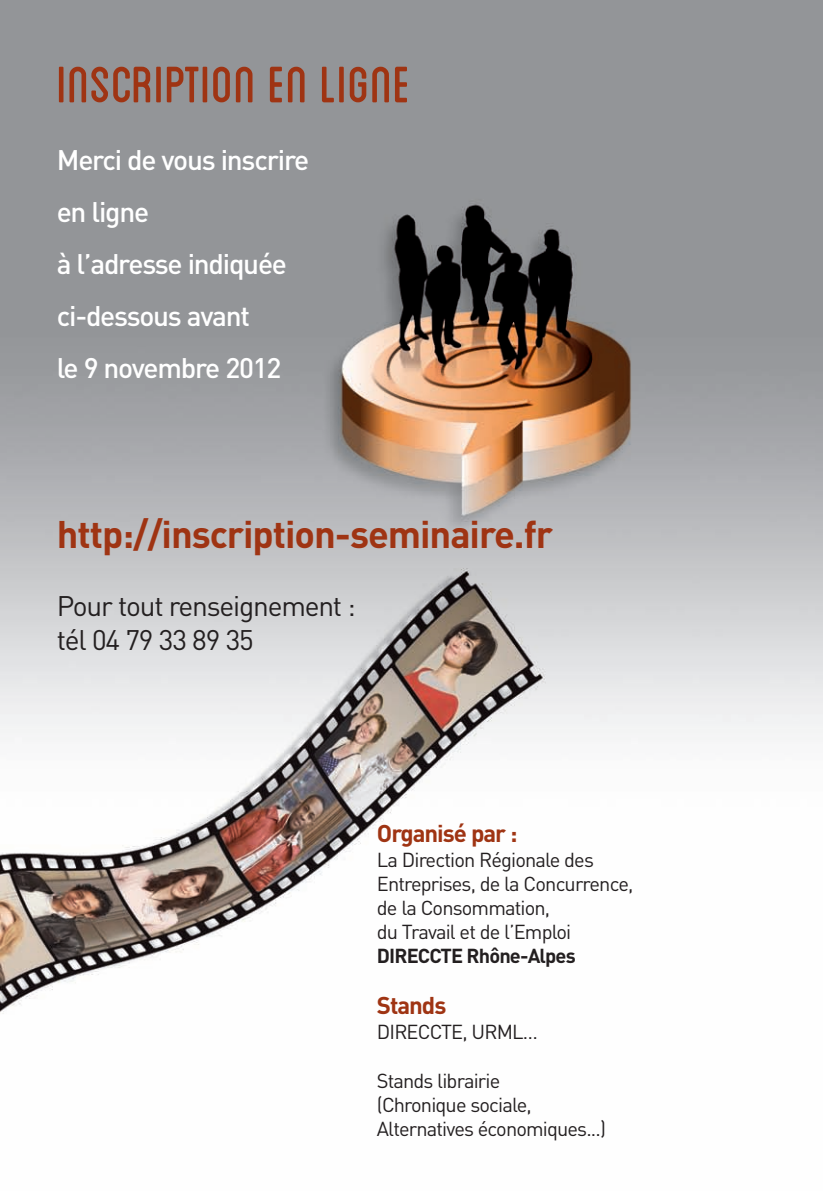
<style>
.page{position:relative;width:823px;height:1191px;background:#fff}
.page>*{position:absolute;margin:0;border:0;box-sizing:border-box;transform-origin:0 0}
.t1{font:72px "Blanch Caps";color:#9f3413}
.t2{font:700 38px "DIN";letter-spacing:-.03em;color:#9f3413}
.t3{font:500 28px/52px "DIN";letter-spacing:-.045em;color:#fff}
.t4{font:28px/34px "DIN";letter-spacing:-.045em;color:#231f20}
.t5{font:700 24px "DIN";letter-spacing:-.045em;color:#9f3413}
.t6{font:20px/24px "DIN";letter-spacing:-.045em;color:#231f20}
.t7{font:700 20px "DIN";letter-spacing:-.045em;color:#231f20}
</style>
<div class="page">
<img style="left:0;top:0;width:822px;height:1014px">
<h1 class="t1" style="left:57px;top:35px;width:355px">inscription en ligne</h1>
<h3 class="t3" style="left:57px;top:134px;width:254px">Merci de vous inscrire en ligne<br>à l’adresse indiquée ci-dessous avant<br>le 9 novembre 2012</h3>
<h2 class="t2" style="left:57px;top:512px;width:497px">http://inscription-seminaire.fr</h2>
<h3 class="t4" style="left:57px;top:589px;width:300px">Pour tout renseignement : tél 04 79 33 89 35</h3>
<p class="t5" style="left:376px;top:819px;width:142px">Organisé par :</p>
<p class="t6" style="left:376px;top:847px;width:258px">La Direction Régionale des<br>Entreprises, de la Concurrence, de la Consommation,<br>du Travail et de l’Emploi</p>
<p class="t7" style="left:376px;top:944px;width:200px">DIRECCTE Rhône-Alpes</p>
<p class="t5" style="left:376px;top:992px;width:71px">Stands</p>
<p class="t6" style="left:376px;top:1020px;width:162px">DIRECCTE, URML…</p>
<p class="t6" style="left:376px;top:1068px;width:230px">Stands librairie<br>(Chronique sociale,<br>Alternatives économiques...)</p>
</div>
